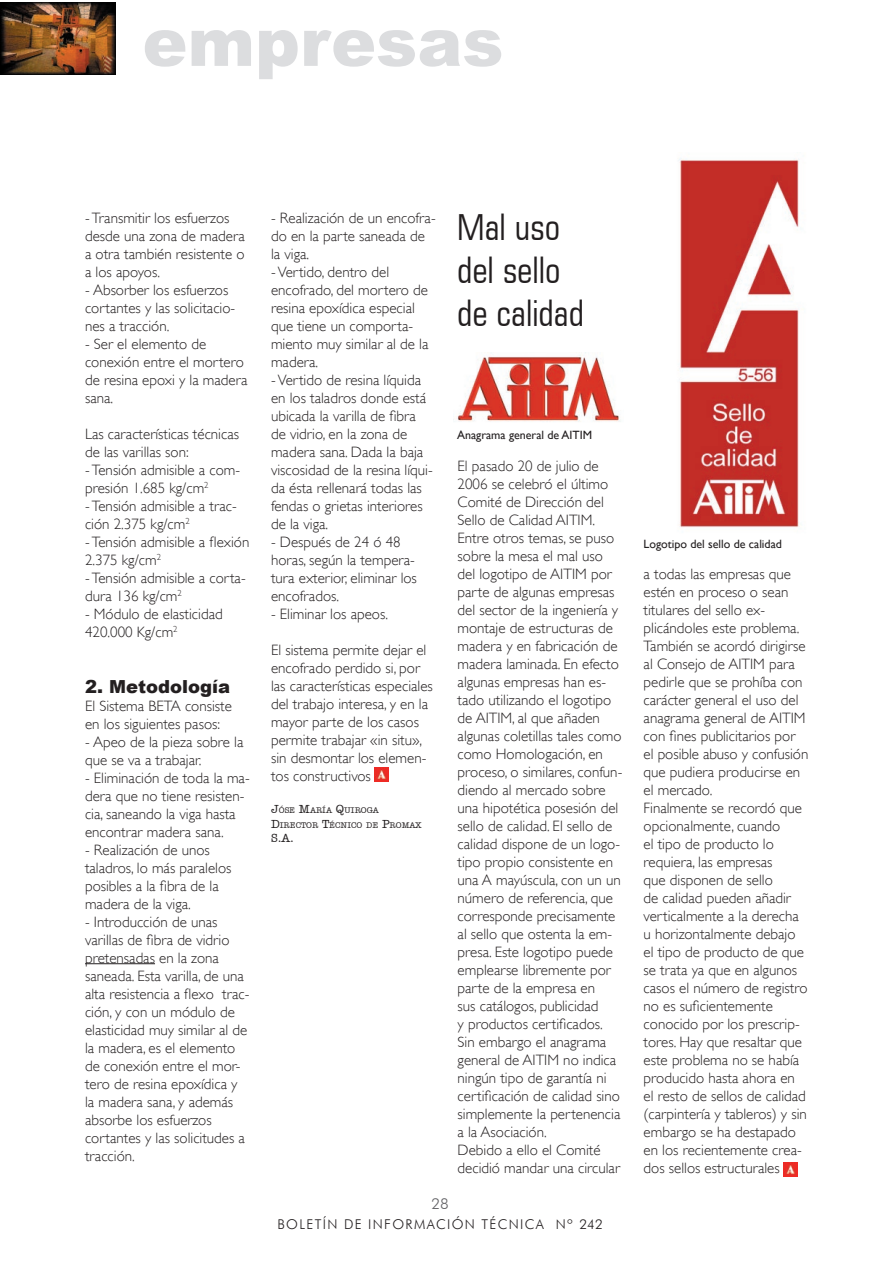
<style>
.page{position:relative;width:893px;height:1263px;background:#fff}
.page>*{position:absolute;margin:0;border:0;box-sizing:border-box;transform-origin:0 0}
.t1{font:900 67.5px "Arial";color:#dcdddf}
.SubtÌtulo_0{font:condensed 36px "Square 721 BT";color:#231f20}
.SubtÌtulo_2{font:900 18px "Arial";color:#231f20}
.C__de_texto{font:300 15px/18px "Gill Sans";color:#231f20}
.t2{font:300 15px "Futura BT";color:#636366}
.t3{font:300 13.5px "Futura BT";letter-spacing:.1em;color:#231f20}
.Pie{font:12px "Gill Sans";color:#231f20}
.Autor{font:500 12px "Amer Typewriter IT Cby BT";color:#231f20}
.Autor-2{font:500 8.4px "Amer Typewriter IT Cby BT";color:#231f20}
.s1{font-size:12px}
</style>
<div class="page">
<img style="left:0;top:2px;width:115px;height:72px">
<hr style="left:85px;top:963px;width:70px;height:1px;background:#231f20">
<img style="left:375px;top:767px;width:14px;height:14px">
<img style="left:784px;top:1163px;width:14px;height:14px">
<img style="left:453px;top:355px;width:168px;height:67px">
<img style="left:678px;top:158px;width:121px;height:370px">
<h1 class="t1" style="left:142px;top:4px;width:363px">empresas</h1>
<p class="C__de_texto" style="left:85px;top:209px;width:161px">- Transmitir los esfuerzos desde una zona de madera a otra también resistente o a los apoyos.</p>
<p class="C__de_texto" style="left:85px;top:281px;width:152px">- Absorber los esfuerzos cortantes y las solicitacio&shy;nes a tracción.</p>
<p class="C__de_texto" style="left:85px;top:335px;width:164px">- Ser el elemento de conexión entre el mortero de resina epoxi y la madera sana.</p>
<p class="C__de_texto" style="left:85px;top:425px;width:156px">Las características técnicas de las varillas son:</p>
<p class="C__de_texto" style="left:85px;top:461px;width:157px">- Tensión admisible a com&shy;presión 1.685 kg/cm<sup>2</sup></p>
<p class="C__de_texto" style="left:85px;top:497px;width:153px">- Tensión admisible a trac&shy;ción 2.375 kg/cm<sup>2</sup></p>
<p class="C__de_texto" style="left:85px;top:533px;width:166px">- Tensión admisible a flexión<br>2.375 kg/cm<sup>2</sup></p>
<p class="C__de_texto" style="left:85px;top:569px;width:162px">- Tensión admisible a corta&shy;dura 136 kg/cm<sup>2</sup></p>
<p class="C__de_texto" style="left:85px;top:605px;width:139px">- Módulo de elasticidad<br>420.000 Kg/cm<sup>2</sup></p>
<p class="SubtÌtulo_2" style="left:85px;top:676px;width:147px">2. Metodología</p>
<p class="C__de_texto" style="left:85px;top:696px;width:148px">El Sistema BETA consiste en los siguientes pasos:</p>
<p class="C__de_texto" style="left:85px;top:732px;width:160px">- Apeo de la pieza sobre la que se va a trabajar.</p>
<p class="C__de_texto" style="left:85px;top:768px;width:166px">- Eliminación de toda la ma&shy;dera que no tiene resisten&shy;cia, saneando la viga hasta encontrar madera sana.</p>
<p class="C__de_texto" style="left:85px;top:840px;width:148px">- Realización de unos taladros, lo más paralelos posibles a la fibra de la madera de la viga.</p>
<p class="C__de_texto" style="left:85px;top:912px;width:166px">- Introducción de unas varillas de fibra de vidrio pretensadas en la zona saneada. Esta varilla, de una alta resistencia a flexo trac&shy;ción, y con un módulo de elasticidad muy similar al de la madera, es el elemento de conexión entre el mor&shy;tero de resina epoxídica y la madera sana, y además absorbe los esfuerzos cortantes y las solicitudes a tracción.</p>
<p class="C__de_texto" style="left:271px;top:209px;width:166px">- Realización de un encofra&shy;do en la parte saneada de la viga.</p>
<p class="C__de_texto" style="left:271px;top:263px;width:159px">- Vertido, dentro del encofrado, del mortero de resina epoxídica especial que tiene un comporta&shy;miento muy similar al de la madera.</p>
<p class="C__de_texto" style="left:271px;top:371px;width:163px">- Vertido de resina líquida en los taladros donde está ubicada la varilla de fibra de vidrio, en la zona de madera sana. Dada la baja viscosidad de la resina líqui&shy;da ésta rellenará todas las fendas o grietas interiores de la viga.</p>
<p class="C__de_texto" style="left:271px;top:533px;width:147px">- Después de 24 ó 48 horas, según la tempera&shy;tura exterior, eliminar los encofrados.</p>
<p class="C__de_texto" style="left:271px;top:605px;width:118px">- Eliminar los apeos.</p>
<p class="C__de_texto" style="left:271px;top:641px;width:163px">El sistema permite dejar el encofrado perdido si, por las características especiales del trabajo interesa, y en la mayor parte de los casos permite trabajar «in situ», sin desmontar los elemen&shy;tos constructivos</p>
<p class="Autor-2" style="left:271px;top:805px;width:109px"><span class="s1">J</span>ÓSE <span class="s1">M</span>ARÍA <span class="s1">Q</span>UIROGA</p>
<p class="Autor-2" style="left:271px;top:820px;width:152px"><span class="s1">D</span>IRECTOR <span class="s1">T</span>ÉCNICO DE <span class="s1">P</span>ROMAX</p>
<p class="Autor" style="left:271px;top:831px;width:24px">S.A.</p>
<p class="SubtÌtulo_0" style="left:457px;top:205px;width:104px">Mal uso</p>
<p class="SubtÌtulo_0" style="left:457px;top:249px;width:105px">del sello</p>
<p class="SubtÌtulo_0" style="left:457px;top:292px;width:129px">de calidad</p>
<p class="Pie" style="left:457px;top:428px;width:136px">Anagrama general de AITIM</p>
<p class="C__de_texto" style="left:458px;top:457px;width:152px">El pasado 20 de julio de<br>2006 se celebró el último<br>Comité de Dirección del<br>Sello de Calidad AITIM.</p>
<p class="C__de_texto" style="left:458px;top:529px;width:166px">Entre otros temas, se puso sobre la mesa el mal uso del logotipo de AITIM por parte de algunas empresas del sector de la ingeniería y montaje de estructuras de madera y en fabricación de madera laminada. En efecto algunas empresas han es&shy;tado utilizando el logotipo de AITIM, al que añaden algunas coletillas tales como como Homologación, en proceso, o similares, confun&shy;diendo al mercado sobre una hipotética posesión del sello de calidad. El sello de calidad dispone de un logo&shy;tipo propio consistente en una A mayúscula, con un un número de referencia, que corresponde precisamente al sello que ostenta la em&shy;presa. Este logotipo puede emplearse libremente por parte de la empresa en<br>sus catálogos, publicidad<br>y productos certificados.<br>Sin embargo el anagrama general de AITIM no indica ningún tipo de garantía ni certificación de calidad sino simplemente la pertenencia a la Asociación.</p>
<p class="C__de_texto" style="left:458px;top:1141px;width:164px">Debido a ello el Comité decidió mandar una circular</p>
<p class="t2" style="left:431px;top:1195px;width:19px">28</p>
<p class="t3" style="left:277px;top:1216px;width:327px">BOLETÍN DE INFORMACIÓN TÉCNICA Nº 242</p>
<p class="Pie" style="left:644px;top:537px;width:140px">Logotipo del sello de calidad</p>
<p class="C__de_texto" style="left:644px;top:565px;width:166px">a todas las empresas que estén en proceso o sean titulares del sello ex&shy;plicándoles este problema.<br>También se acordó dirigirse al Consejo de AITIM para pedirle que se prohíba con carácter general el uso del anagrama general de AITIM con fines publicitarios por el posible abuso y confusión que pudiera producirse en el mercado.</p>
<p class="C__de_texto" style="left:644px;top:799px;width:165px">Finalmente se recordó que opcionalmente, cuando<br>el tipo de producto lo requiera, las empresas<br>que disponen de sello<br>de calidad pueden añadir verticalmente a la derecha u horizontalmente debajo el tipo de producto de que se trata ya que en algunos casos el número de registro no es suficientemente conocido por los prescrip&shy;tores. Hay que resaltar que este problema no se había producido hasta ahora en el resto de sellos de calidad (carpintería y tableros) y sin embargo se ha destapado en los recientemente crea&shy;dos sellos estructurales</p>
</div>
